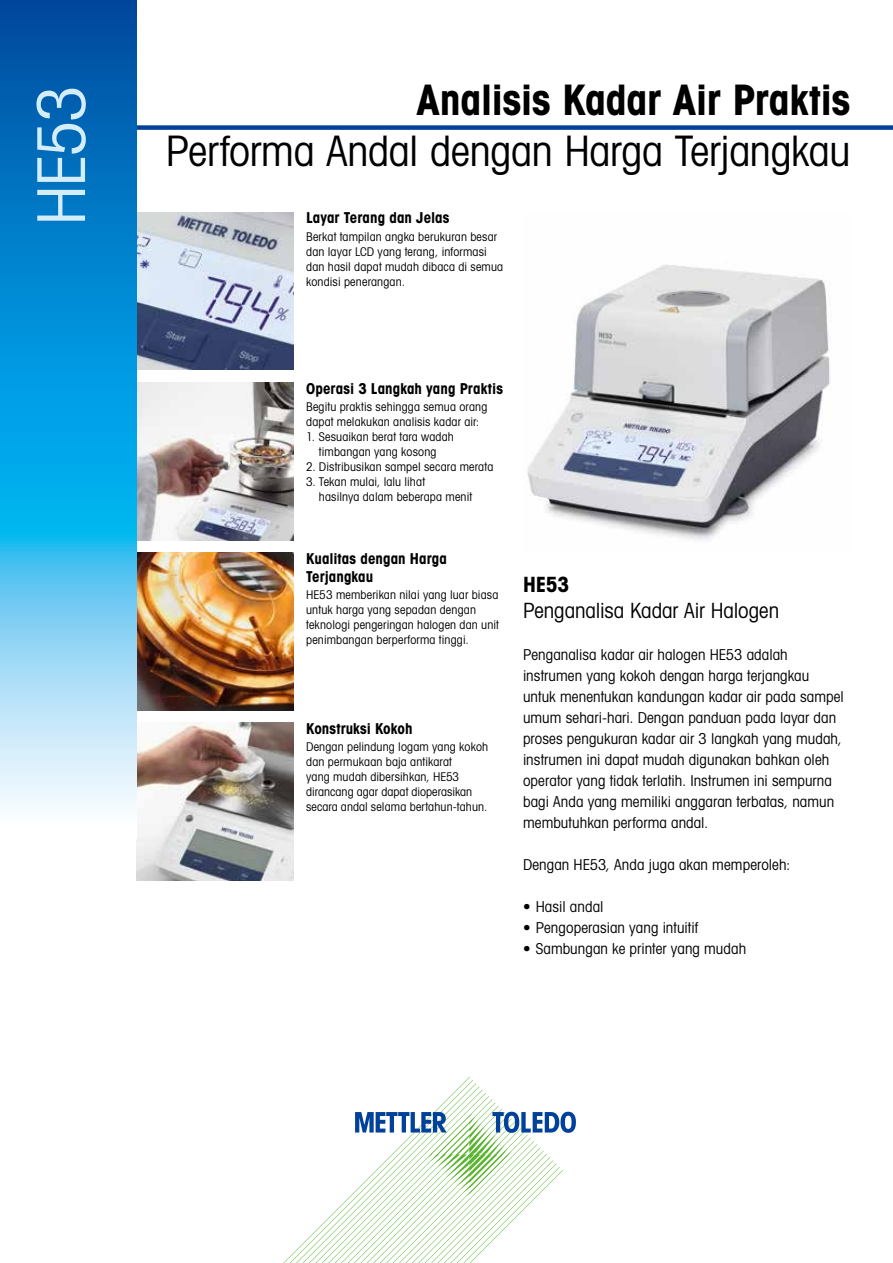
<style>
.page{position:relative;width:893px;height:1263px;background:#fff}
.page>*{position:absolute;margin:0;border:0;box-sizing:border-box;transform-origin:0 0}
.t1{font:66px "Avant Gardefor MT Bk";color:#d3edfb}
.t2{font:42px "Avant Gardefor MT Bk";letter-spacing:-.005em;color:#000}
.t3{font:42px "Avant Gardefor MT Bd";letter-spacing:-.005em;color:#000}
.t4{font:21px "Avant Gardefor MT Bk";letter-spacing:-.005em;color:#000}
.t5{font:21px "Avant Gardefor MT Bd";color:#000}
.t6{font:15px/21px "Avant Gardefor MT Bk";letter-spacing:.005em;color:#000}
.t7{font:15px/18px "Avant Gardefor MT Bd";letter-spacing:.005em;color:#000}
.t8{font:12px/15px "Avant Gardefor MT Bk";letter-spacing:.015em;color:#000}
</style>
<div class="page">
<img style="left:136px;top:723px;width:157px;height:157px">
<img style="left:136px;top:553px;width:157px;height:157px">
<img style="left:136px;top:383px;width:157px;height:157px">
<img style="left:136px;top:213px;width:157px;height:157px">
<img style="left:527px;top:264px;width:303px;height:276px">
<div style="left:111px;top:125px;width:782px;height:5px;background:#004199"></div>
<svg style="left:283px;top:1077px;width:293px;height:186px"></svg>
<svg style="left:0;top:0;width:136px;height:809px"></svg>
<h1 class="t1" style="left:21px;top:225px;width:142px;rotate:-90deg">HE53</h1>
<h2 class="t3" style="left:416px;top:73px;width:435px">Analisis Kadar Air Praktis</h2>
<h2 class="t2" style="left:166px;top:125px;width:686px">Performa Andal dengan Harga Terjangkau</h2>
<p class="t7" style="left:306px;top:209px;width:145px">Layar Terang dan Jelas</p>
<p class="t8" style="left:306px;top:229px;width:199px">Berkat tampilan angka berukuran besar dan layar LCD yang terang, informasi dan hasil dapat mudah dibaca di semua kondisi penerangan.</p>
<p class="t7" style="left:306px;top:379px;width:198px">Operasi 3 Langkah yang Praktis</p>
<p class="t8" style="left:306px;top:399px;width:183px">Begitu praktis sehingga semua orang dapat melakukan analisis kadar air:</p>
<p class="t8" style="left:306px;top:429px;width:149px;text-align:center">1. Sesuaikan berat tara wadah timbangan yang kosong</p>
<p class="t8" style="left:306px;top:459px;width:189px">2. Distribusikan sampel secara merata</p>
<p class="t8" style="left:319px;top:474px;width:155px;text-indent:-13px">3. Tekan mulai, lalu lihat<br>hasilnya dalam beberapa menit</p>
<p class="t7" style="left:306px;top:549px;width:142px">Kualitas dengan Harga<br>Terjangkau</p>
<p class="t8" style="left:306px;top:587px;width:194px">HE53 memberikan nilai yang luar biasa untuk harga yang sepadan dengan teknologi pengeringan halogen dan unit penimbangan berperforma tinggi.</p>
<p class="t7" style="left:306px;top:719px;width:108px">Konstruksi Kokoh</p>
<p class="t8" style="left:306px;top:739px;width:184px">Dengan pelindung logam yang kokoh dan permukaan baja antikarat<br>yang mudah dibersihkan, HE53 dirancang agar dapat dioperasikan secara andal selama bertahun-tahun.</p>
<h3 class="t5" style="left:523px;top:571px;width:48px">HE53</h3>
<h3 class="t4" style="left:523px;top:597px;width:258px">Penganalisa Kadar Air Halogen</h3>
<p class="t6" style="left:523px;top:643px;width:322px">Penganalisa kadar air halogen HE53 adalah instrumen yang kokoh dengan harga terjangkau untuk menentukan kandungan kadar air pada sampel umum sehari-hari. Dengan panduan pada layar dan proses pengukuran kadar air 3 langkah yang mudah, instrumen ini dapat mudah digunakan bahkan oleh operator yang tidak terlatih. Instrumen ini sempurna bagi Anda yang memiliki anggaran terbatas, namun membutuhkan performa andal.</p>
<p class="t6" style="left:523px;top:853px;width:269px">Dengan HE53, Anda juga akan memperoleh:</p>
<p class="t6" style="left:523px;top:895px;width:82px">• Hasil andal</p>
<p class="t6" style="left:523px;top:916px;width:177px">• Pengoperasian yang intuitif</p>
<p class="t6" style="left:523px;top:937px;width:225px">• Sambungan ke printer yang mudah</p>
</div>
